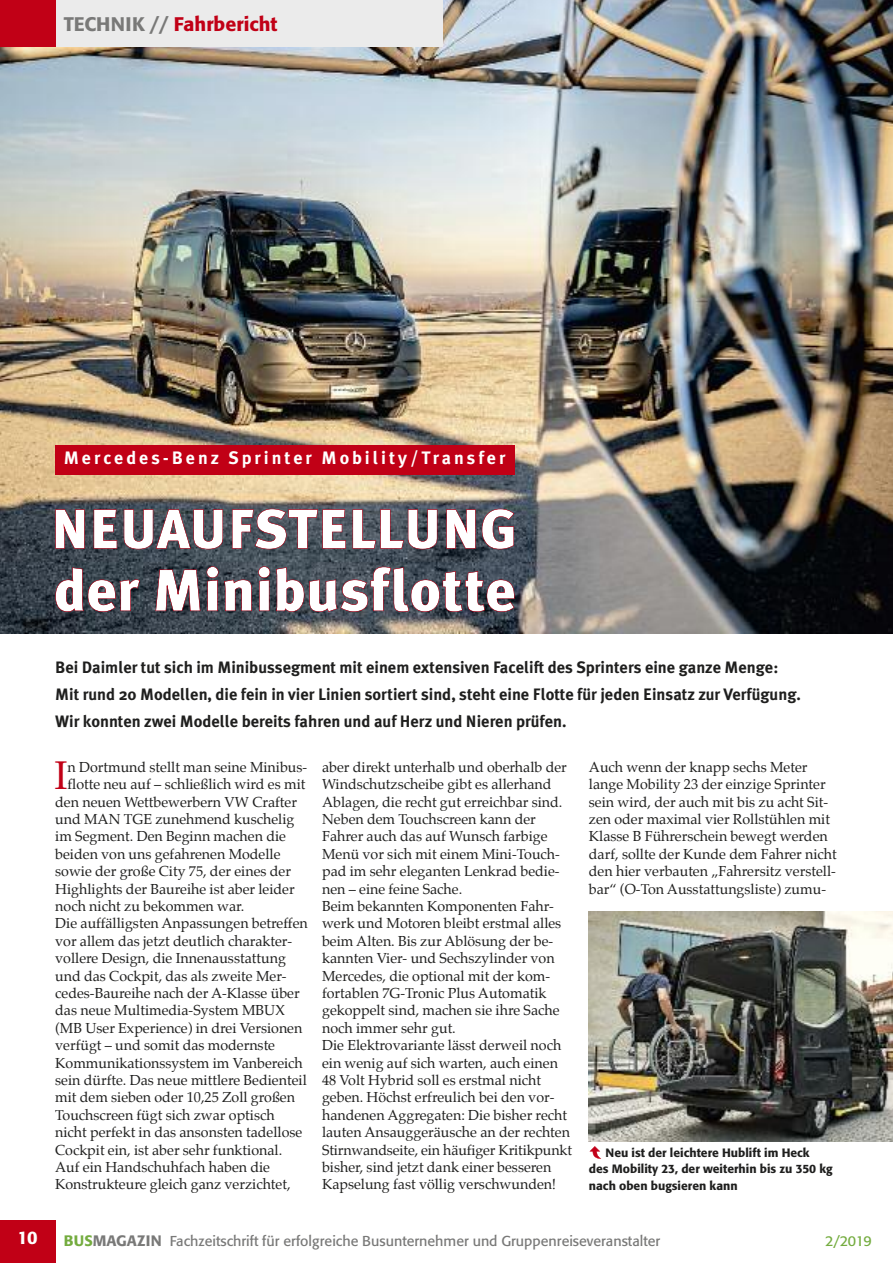
<style>
.page{position:relative;width:893px;height:1263px;background:#fff}
.page>*{position:absolute;margin:0;border:0;box-sizing:border-box;transform-origin:0 0}
.t1{font:39.3px "Palatino";color:#c10016}
.t2{font:500 19.5px "Formata";color:#c10016}
.t3{font:700 18px "Meta Plus";letter-spacing:.165em;color:#fff}
.t4{font:500 18px "Formata";color:#fff}
.t5{font:700 16.5px/27px "Meta Plus";color:#1f1f1e}
.t6{font:14.25px/17.4px "Palatino";color:#1f1f1e}
.t7{font:14.25px "Formata";color:#797978}
.t8{font:14.25px "Formata";color:#74ac3f}
.t9{font:500 12px/16.5px "Formata";color:#1f1f1e}
.s1{color:#797978}
.s2{font-weight:500;font-size:15px;color:#74ac3f}
.s3{font-weight:500;font-size:15px}
</style>
<div class="page">
<img style="left:0;top:0;width:893px;height:633px">
<div style="left:0;top:0;width:442px;height:47px;background:#ebebeb"></div>
<div style="left:0;top:0;width:55px;height:47px;background:#c10016"></div>
<div style="left:0;top:1220px;width:55px;height:43px;background:#c10016"></div>
<div style="left:55px;top:445px;width:459px;height:30px;background:#c10016"></div>
<svg style="left:55px;top:566px;width:459px;height:46px"></svg>
<svg style="left:55px;top:509px;width:459px;height:40px"></svg>
<img style="left:589px;top:911px;width:304px;height:231px">
<svg style="left:589px;top:1146px;width:12px;height:13px"></svg>
<h2 class="t2" style="left:64px;top:16px;width:215px"><span class="s1">TECHNIK //</span> Fahrbericht</h2>
<p class="t3" style="left:64px;top:447px;width:443px">Mercedes-Benz Sprinter Mobility/Transfer</p>
<p class="t5" style="left:55px;top:654px;width:747px">Bei Daimler tut sich im Minibussegment mit einem extensiven Facelift des Sprinters eine ganze Menge:<br>Mit rund 20 Modellen, die fein in vier Linien sortiert sind, steht eine Flotte für jeden Einsatz zur Verfügung.<br>Wir konnten zwei Modelle bereits fahren und auf Herz und Nieren prüfen.</p>
<h1 class="t1" style="left:55px;top:757px;width:15px">I</h1>
<p class="t6" style="left:67px;top:759px;width:241px">n Dortmund stellt man seine Minibus-</p>
<p class="t6" style="left:67px;top:776px;width:240px">flotte neu auf – schließlich wird es mit</p>
<p class="t6" style="left:55px;top:794px;width:243px">den neuen Wettbewerbern VW Crafter</p>
<p class="t6" style="left:55px;top:811px;width:241px">und MAN TGE zunehmend kuschelig</p>
<p class="t6" style="left:55px;top:829px;width:232px">im Segment. Den Beginn machen die</p>
<p class="t6" style="left:55px;top:846px;width:227px">beiden von uns gefahrenen Modelle</p>
<p class="t6" style="left:55px;top:863px;width:237px">sowie der große City 75, der eines der</p>
<p class="t6" style="left:55px;top:881px;width:241px">Highlights der Baureihe ist aber leider</p>
<p class="t6" style="left:55px;top:898px;width:191px">noch nicht zu bekommen war.</p>
<p class="t6" style="left:55px;top:916px;width:254px">Die auffälligsten Anpassungen betreffen</p>
<p class="t6" style="left:55px;top:933px;width:239px">vor allem das jetzt deutlich charakter-</p>
<p class="t6" style="left:55px;top:950px;width:232px">vollere Design, die Innenausstattung</p>
<p class="t6" style="left:55px;top:968px;width:233px">und das Cockpit, das als zweite Mer-</p>
<p class="t6" style="left:55px;top:985px;width:246px">cedes-Baureihe nach der A-Klasse über</p>
<p class="t6" style="left:55px;top:1003px;width:231px">das neue Multimedia-System MBUX</p>
<p class="t6" style="left:55px;top:1020px;width:249px">(MB User Experience) in drei Versionen</p>
<p class="t6" style="left:55px;top:1037px;width:221px">verfügt – und somit das modernste</p>
<p class="t6" style="left:55px;top:1055px;width:249px">Kommunikationssystem im Vanbereich</p>
<p class="t6" style="left:55px;top:1072px;width:253px">sein dürfte. Das neue mittlere Bedienteil</p>
<p class="t6" style="left:55px;top:1090px;width:241px">mit dem sieben oder 10,25 Zoll großen</p>
<p class="t6" style="left:55px;top:1107px;width:221px">Touchscreen fügt sich zwar optisch</p>
<p class="t6" style="left:55px;top:1124px;width:249px">nicht perfekt in das ansonsten tadellose</p>
<p class="t6" style="left:55px;top:1142px;width:229px">Cockpit ein, ist aber sehr funktional.</p>
<p class="t6" style="left:55px;top:1159px;width:216px">Auf ein Handschuhfach haben die</p>
<p class="t6" style="left:55px;top:1177px;width:237px">Konstrukteure gleich ganz verzichtet,</p>
<p class="t6" style="left:322px;top:759px;width:251px">aber direkt unterhalb und oberhalb der Windschutzscheibe gibt es allerhand Ablagen, die recht gut erreichbar sind.<br>Neben dem Touchscreen kann der Fahrer auch das auf Wunsch farbige Menü vor sich mit einem Mini-Touch&shy;pad im sehr eleganten Lenkrad bedie&shy;nen – eine feine Sache.<br>Beim bekannten Komponenten Fahr&shy;werk und Motoren bleibt erstmal alles beim Alten. Bis zur Ablösung der be&shy;kannten Vier- und Sechszylinder von Mercedes, die optional mit der kom&shy;fortablen 7G-Tronic Plus Automatik gekoppelt sind, machen sie ihre Sache noch immer sehr gut.<br>Die Elektrovariante lässt derweil noch ein wenig auf sich warten, auch einen 48 Volt Hybrid soll es erstmal nicht geben. Höchst erfreulich bei den vor&shy;handenen Aggregaten: Die bisher recht lauten Ansauggeräusche an der rechten Stirnwandseite, ein häufiger Kritikpunkt bisher, sind jetzt dank einer besseren Kapselung fast völlig verschwunden!</p>
<p class="t6" style="left:589px;top:759px;width:249px">Auch wenn der knapp sechs Meter lange Mobility 23 der einzige Sprinter sein wird, der auch mit bis zu acht Sit&shy;zen oder maximal vier Rollstühlen mit Klasse B Führerschein bewegt werden darf, sollte der Kunde dem Fahrer nicht den hier verbauten „Fahrersitz verstell&shy;bar“ (O-Ton Ausstattungsliste) zumu-</p>
<p class="t9" style="left:589px;top:1145px;width:245px;text-indent:17px">Neu ist der leichtere Hublift im Heck<br>des Mobility 23, der weiterhin bis zu 350 kg nach oben bugsieren kann</p>
<p class="t4" style="left:18px;top:1230px;width:22px">10</p>
<p class="t7" style="left:64px;top:1235px;width:598px"><span class="s2">BUS</span><span class="s3">MAGAZIN</span> Fachzeitschrift für erfolgreiche Busunternehmer und Gruppenreiseveranstalter</p>
<p class="t8" style="left:825px;top:1235px;width:48px">2/2019</p>
</div>
